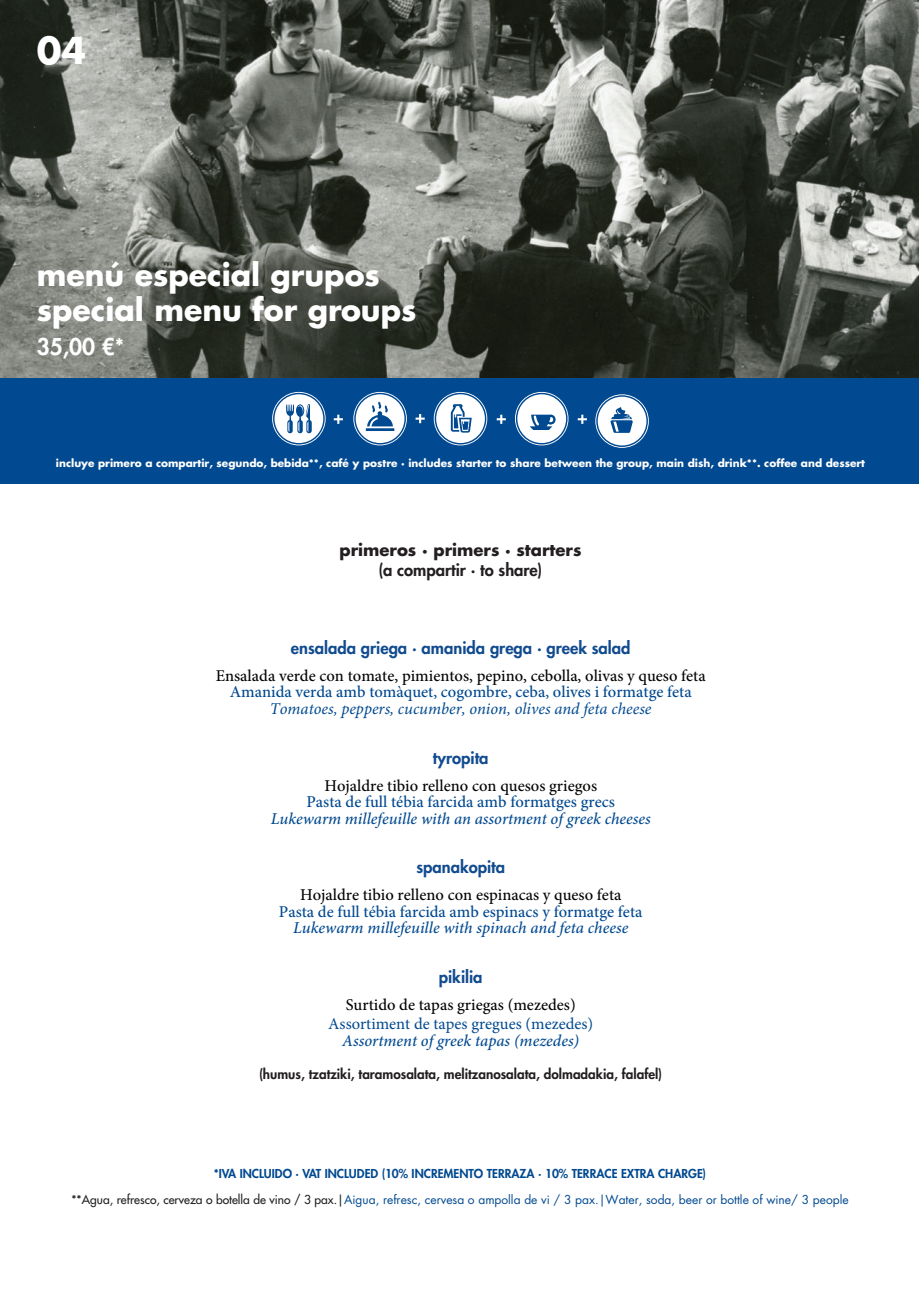
<style>
.page{position:relative;width:919px;height:1289px;background:#fff}
.page>*{position:absolute;margin:0;border:0;box-sizing:border-box;transform-origin:0 0}
.t1{font:700 36px "Futura Std";color:#fff}
.t2{font:700 30px/34.5px "Futura Std";color:#fff}
.t3{font:800 22.5px "Futura Std";color:#fff}
.t4{font:500 16.5px "Minion Pro";color:#040503}
.t5{font:500 16.5px "Minion Pro";color:#014990}
.t6{font:italic 500 16.5px "Minion Pro";color:#014990}
.t7{font:800 16.5px "Futura Std";color:#114b8f}
.t8{font:italic 16.5px "Minion Pro";color:#014990}
.t9{font:16.5px "Minion Pro";color:#014990}
.t10{font:700 16.5px "Futura Std";color:#231f20}
.t11{font:800 16.5px "Futura Std";color:#231f20}
.t12{font:800 13.5px "Futura Std";color:#231f20}
.t13{font:12px "Futura Std";color:#014990}
.t14{font:800 12px "Futura Std";color:#014990}
.t15{font:700 10.5px "Futura Std";color:#fff}
.s1{font-weight:500;color:#231f20}
</style>
<div class="page">
<img style="left:0;top:0;width:918px;height:378px">
<div style="left:0;top:378px;width:918px;height:105px;background:#014990"></div>
<svg style="left:272px;top:392px;width:53px;height:53px"></svg>
<svg style="left:353px;top:392px;width:54px;height:53px"></svg>
<svg style="left:515px;top:392px;width:53px;height:53px"></svg>
<svg style="left:595px;top:394px;width:53px;height:54px"></svg>
<svg style="left:433px;top:392px;width:54px;height:53px"></svg>
<svg style="left:334px;top:414px;width:9px;height:10px"></svg>
<svg style="left:415px;top:414px;width:9px;height:9px"></svg>
<svg style="left:496px;top:414px;width:10px;height:10px"></svg>
<svg style="left:577px;top:414px;width:10px;height:10px"></svg>
<h1 class="t1" style="left:37px;top:27px;width:51px">04</h1>
<h2 class="t2" style="left:37px;top:257px;width:381px">menú especial grupos special menu for groups</h2>
<h3 class="t3" style="left:37px;top:333px;width:89px">35,00 €*</h3>
<p class="t15" style="left:56px;top:456px;width:810px">incluye primero a compartir, segundo, bebida**, café y postre · includes starter to share between the group, main dish, drink**. coffee and dessert</p>
<p class="t10" style="left:339px;top:539px;width:244px">primeros · primers · starters</p>
<p class="t11" style="left:378px;top:559px;width:165px">(a compartir · to share)</p>
<p class="t7" style="left:291px;top:637px;width:341px">ensalada griega · amanida grega · greek salad</p>
<p class="t4" style="left:216px;top:664px;width:491px">Ensalada verde con tomate, pimientos, pepino, cebolla, olivas y queso feta</p>
<p class="t5" style="left:230px;top:681px;width:463px">Amanida verda amb tomàquet, cogombre, ceba, olives i formatge feta</p>
<p class="t8" style="left:270px;top:697px;width:383px">Tomatoes, peppers, cucumber, onion, olives and feta cheese</p>
<p class="t7" style="left:433px;top:747px;width:57px">tyropita</p>
<p class="t4" style="left:324px;top:774px;width:274px">Hojaldre tibio relleno con quesos griegos</p>
<p class="t5" style="left:306px;top:790px;width:310px">Pasta de full tébia farcida amb formatges grecs</p>
<p class="t6" style="left:271px;top:807px;width:381px">Lukewarm millefeuille with an assortment of greek cheeses</p>
<p class="t7" style="left:416px;top:856px;width:90px">spanakopita</p>
<p class="t4" style="left:300px;top:883px;width:323px">Hojaldre tibio relleno con espinacas y queso feta</p>
<p class="t5" style="left:279px;top:900px;width:365px">Pasta de full tébia farcida amb espinacs y formatge feta</p>
<p class="t6" style="left:293px;top:916px;width:336px">Lukewarm millefeuille with spinach and feta cheese</p>
<p class="t7" style="left:439px;top:966px;width:45px">pikilia</p>
<p class="t4" style="left:346px;top:993px;width:231px">Surtido de tapas griegas (mezedes)</p>
<p class="t9" style="left:328px;top:1013px;width:266px">Assortiment de tapes gregues (mezedes)</p>
<p class="t6" style="left:342px;top:1029px;width:238px">Assortment of greek tapas (mezedes)</p>
<p class="t12" style="left:259px;top:1065px;width:404px">(humus, tzatziki, taramosalata, melitzanosalata, dolmadakia, falafel)</p>
<p class="t14" style="left:214px;top:1165px;width:493px">*IVA INCLUIDO · VAT INCLUDED (10% INCREMENTO TERRAZA · 10% TERRACE EXTRA CHARGE)</p>
<p class="t13" style="left:71px;top:1192px;width:778px"><span class="s1">**Agua, refresco, cerveza o botella de vino / 3 pax.|</span>Aigua, refresc, cervesa o ampolla de vi / 3 pax.|Water, soda, beer or bottle of wine/ 3 people</p>
</div>
